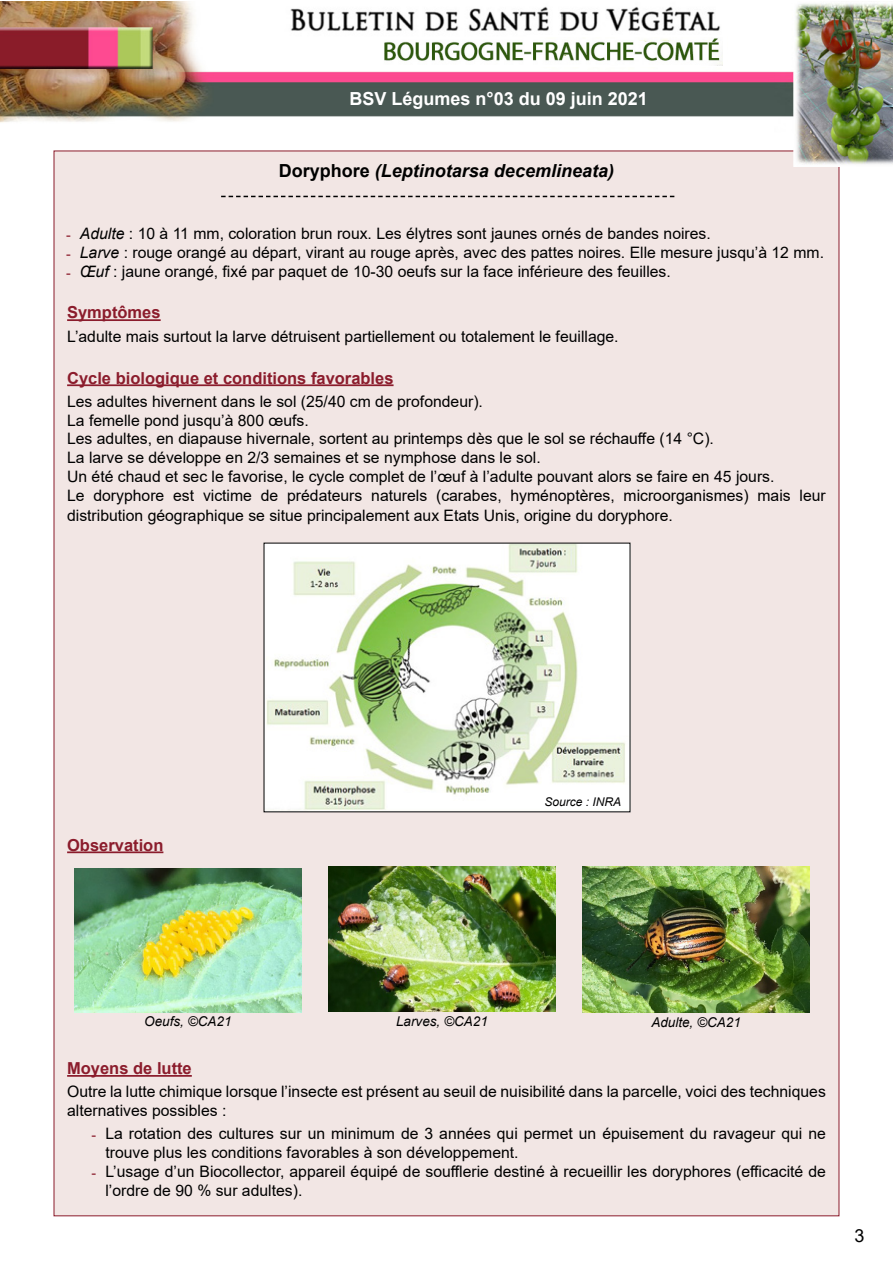
<style>
.page{position:relative;width:893px;height:1263px;background:#fff}
.page>*{position:absolute;margin:0;border:0;box-sizing:border-box;transform-origin:0 0}
.t1{font:italic 700 18px "Arial";color:#000}
.t2{font:700 18px "Arial";color:#fff}
.t3{font:18px "Arial";color:#000}
.t4{font:700 16.5px "Arial";color:#8b1c2c}
.t5{font:15.75px/19px "Arial";color:#000}
.t6{font:italic 13.5px "Arial";color:#000}
.t7{font:italic 12px "Arial";color:#000}
.s1{font-style:normal}
.s2{color:#8b1c2c}
.s3{font-style:italic}
</style>
<div class="page">
<div style="left:54px;top:151px;width:785px;height:1065px;background:#f2e6e4"></div>
<hr style="left:67px;top:319px;width:94px;height:2px;background:#8b1c2c">
<hr style="left:67px;top:384px;width:327px;height:2px;background:#8b1c2c">
<hr style="left:67px;top:851px;width:96px;height:2px;background:#8b1c2c">
<hr style="left:67px;top:1075px;width:125px;height:2px;background:#8b1c2c">
<img style="left:266px;top:545px;width:362px;height:265px">
<img style="left:328px;top:867px;width:227px;height:144px">
<img style="left:583px;top:867px;width:227px;height:146px">
<svg style="left:221px;top:196px;width:453px;height:1px"></svg>
<img style="left:74px;top:868px;width:227px;height:145px">
<img style="left:0;top:1px;width:893px;height:166px">
<div style="left:527px;top:35px;width:200px;height:32px;background:#fff"></div>
<img style="left:381px;top:37px;width:342px;height:28px">
<p class="t2" style="left:349px;top:86px;width:300px">BSV Légumes n°03 du 09 juin 2021</p>
<p class="t1" style="left:279px;top:159px;width:337px"><span class="s1">Doryphore</span> (Leptinotarsa decemlineata)</p>
<p class="t5" style="left:67px;top:223px;width:758px"><span class="s2">ـ</span> <span class="s3">Adulte</span> : 10 à 11 mm, coloration brun roux. Les élytres sont jaunes ornés de bandes noires.<br><span class="s2">ـ</span> <span class="s3">Larve</span> : rouge orangé au départ, virant au rouge après, avec des pattes noires. Elle mesure jusqu’à 12 mm. <span class="s2">ـ</span> <span class="s3">Œuf</span> : jaune orangé, fixé par paquet de 10-30 oeufs sur la face inférieure des feuilles.</p>
<p class="t4" style="left:67px;top:301px;width:95px">Symptômes</p>
<p class="t5" style="left:67px;top:327px;width:553px">L’adulte mais surtout la larve détruisent partiellement ou totalement le feuillage.</p>
<p class="t4" style="left:67px;top:366px;width:328px">Cycle biologique et conditions favorables</p>
<p class="t5" style="left:67px;top:391px;width:760px">Les adultes hivernent dans le sol (25/40 cm de profondeur).<br>La femelle pond jusqu’à 800 œufs.<br>Les adultes, en diapause hivernale, sortent au printemps dès que le sol se réchauffe (14 °C).<br>La larve se développe en 2/3 semaines et se nymphose dans le sol.<br>Un été chaud et sec le favorise, le cycle complet de l’œuf à l’adulte pouvant alors se faire en 45 jours.<br>Le doryphore est victime de prédateurs naturels (carabes, hyménoptères, microorganismes) mais leur distribution géographique se situe principalement aux Etats Unis, origine du doryphore.</p>
<p class="t4" style="left:67px;top:833px;width:98px">Observation</p>
<p class="t7" style="left:544px;top:794px;width:78px">Source : INRA</p>
<p class="t6" style="left:144px;top:1013px;width:89px">Oeufs, ©CA21</p>
<p class="t6" style="left:396px;top:1013px;width:93px">Larves, ©CA21</p>
<p class="t6" style="left:651px;top:1013px;width:91px">Adulte, ©CA21</p>
<p class="t4" style="left:67px;top:1057px;width:126px">Moyens de lutte</p>
<p class="t5" style="left:67px;top:1082px;width:760px">Outre la lutte chimique lorsque l’insecte est présent au seuil de nuisibilité dans la parcelle, voici des techniques alternatives possibles :</p>
<p class="t5" style="left:93px;top:1124px;width:735px"><span class="s2">ـ</span> La rotation des cultures sur un minimum de 3 années qui permet un épuisement du ravageur qui ne</p>
<p class="t5" style="left:105px;top:1143px;width:415px">trouve plus les conditions favorables à son développement.</p>
<p class="t5" style="left:93px;top:1162px;width:735px"><span class="s2">ـ</span> L’usage d’un Biocollector, appareil équipé de soufflerie destiné à recueillir les doryphores (efficacité de</p>
<p class="t5" style="left:105px;top:1181px;width:198px">l’ordre de 90 % sur adultes).</p>
<p class="t3" style="left:855px;top:1223px;width:12px">3</p>
</div>
